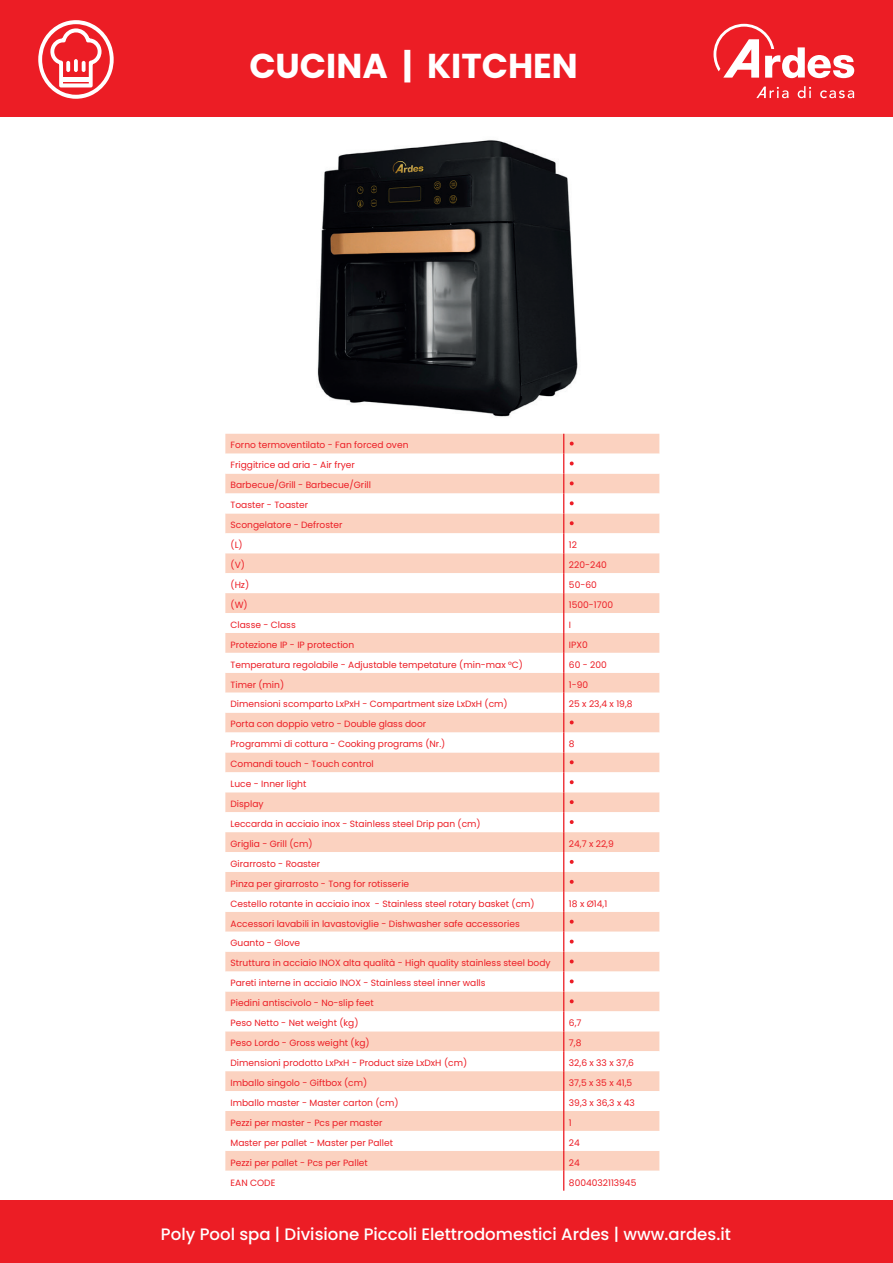
<style>
.page{position:relative;width:893px;height:1263px;background:#fff}
.page>*{position:absolute;margin:0;border:0;box-sizing:border-box;transform-origin:0 0}
.t1{font:700 34.5px "Poppins";color:#fff}
.t2{font:500 16.5px "Poppins";color:#fff}
.t3{font:9.15px/20px "Poppins";color:#ec1d25}
</style>
<div class="page">
<img style="left:226px;top:139px;width:434px;height:386px">
<div style="left:0;top:0;width:893px;height:117px;background:#ec1d25"></div>
<div style="left:0;top:1200px;width:893px;height:63px;background:#ec1d25"></div>
<svg style="left:713px;top:24px;width:141px;height:54px"></svg>
<svg style="left:756px;top:87px;width:32px;height:11px"></svg>
<svg style="left:798px;top:86px;width:13px;height:12px"></svg>
<svg style="left:820px;top:90px;width:34px;height:8px"></svg>
<svg style="left:38px;top:20px;width:76px;height:79px"></svg>
<hr style="left:61px;top:78px;width:30px;height:4px;background:#fff">
<svg style="left:66px;top:61px;width:4px;height:11px"></svg>
<svg style="left:74px;top:59px;width:4px;height:13px"></svg>
<svg style="left:82px;top:61px;width:4px;height:11px"></svg>
<div style="left:225px;top:434px;width:434px;height:20px;background:#fbd2c0"></div>
<svg style="left:225px;top:454px;width:434px;height:737px"></svg>
<svg style="left:563px;top:434px;width:1px;height:757px"></svg>
<svg style="left:570px;top:442px;width:4px;height:3px"></svg>
<svg style="left:570px;top:461px;width:4px;height:4px"></svg>
<svg style="left:570px;top:481px;width:4px;height:4px"></svg>
<svg style="left:570px;top:501px;width:4px;height:4px"></svg>
<svg style="left:570px;top:521px;width:4px;height:4px"></svg>
<svg style="left:570px;top:720px;width:4px;height:4px"></svg>
<svg style="left:570px;top:760px;width:4px;height:4px"></svg>
<svg style="left:570px;top:780px;width:4px;height:4px"></svg>
<svg style="left:570px;top:800px;width:4px;height:4px"></svg>
<svg style="left:570px;top:820px;width:4px;height:4px"></svg>
<svg style="left:570px;top:860px;width:4px;height:4px"></svg>
<svg style="left:570px;top:880px;width:4px;height:4px"></svg>
<svg style="left:570px;top:920px;width:4px;height:3px"></svg>
<svg style="left:570px;top:940px;width:4px;height:3px"></svg>
<svg style="left:570px;top:959px;width:4px;height:4px"></svg>
<svg style="left:570px;top:979px;width:4px;height:4px"></svg>
<svg style="left:570px;top:999px;width:4px;height:4px"></svg>
<h1 class="t1" style="left:249px;top:46px;width:330px">CUCINA | KITCHEN</h1>
<p class="t3" style="left:231px;top:435px;width:179px">Forno termoventilato - Fan forced oven<br>Friggitrice ad aria - Air fryer<br>Barbecue/Grill - Barbecue/Grill<br>Toaster - Toaster<br>Scongelatore - Defroster<br>(L)</p>
<p class="t3" style="left:569px;top:535px;width:10px">12</p>
<p class="t3" style="left:231px;top:555px;width:16px">(V)</p>
<p class="t3" style="left:569px;top:555px;width:39px">220-240</p>
<p class="t3" style="left:231px;top:575px;width:20px">(Hz)</p>
<p class="t3" style="left:569px;top:575px;width:29px">50-60</p>
<p class="t3" style="left:231px;top:595px;width:19px">(W)</p>
<p class="t3" style="left:569px;top:595px;width:46px">1500-1700</p>
<p class="t3" style="left:231px;top:615px;width:67px">Classe - Class</p>
<p class="t3" style="left:569px;top:615px;width:4px">I</p>
<p class="t3" style="left:231px;top:634px;width:125px">Protezione IP - IP protection</p>
<p class="t3" style="left:569px;top:634px;width:20px">IPX0</p>
<p class="t3" style="left:231px;top:654px;width:294px">Temperatura regolabile - Adjustable tempetature (min-max °C)</p>
<p class="t3" style="left:569px;top:654px;width:39px">60 - 200</p>
<p class="t3" style="left:231px;top:674px;width:55px">Timer (min)</p>
<p class="t3" style="left:569px;top:674px;width:21px">1-90</p>
<p class="t3" style="left:231px;top:694px;width:279px">Dimensioni scomparto LxPxH - Compartment size LxDxH (cm)</p>
<p class="t3" style="left:569px;top:694px;width:65px">25 x 23,4 x 19,8</p>
<p class="t3" style="left:231px;top:714px;width:216px">Porta con doppio vetro - Double glass door<br>Programmi di cottura - Cooking programs (Nr.)</p>
<p class="t3" style="left:569px;top:734px;width:7px">8</p>
<p class="t3" style="left:231px;top:754px;width:252px">Comandi touch - Touch control<br>Luce - Inner light<br>Display<br>Leccarda in acciaio inox - Stainless steel Drip pan (cm)<br>Griglia - Grill (cm)</p>
<p class="t3" style="left:231px;top:854px;width:306px">Girarrosto - Roaster<br>Pinza per girarrosto - Tong for rotisserie<br>Cestello rotante in acciaio inox - Stainless steel rotary basket (cm)</p>
<p class="t3" style="left:231px;top:913px;width:322px">Accessori lavabili in lavastoviglie - Dishwasher safe accessories Guanto - Glove<br>Struttura in acciaio INOX alta qualità - High quality stainless steel body Pareti interne in acciaio INOX - Stainless steel inner walls<br>Piedini antiscivolo - No-slip feet<br>Peso Netto - Net weight (kg)</p>
<p class="t3" style="left:569px;top:834px;width:46px">24,7 x 22,9</p>
<p class="t3" style="left:569px;top:893px;width:40px">18 x Ø14,1</p>
<p class="t3" style="left:569px;top:1013px;width:14px">6,7</p>
<p class="t3" style="left:231px;top:1033px;width:141px">Peso Lordo - Gross weight (kg)</p>
<p class="t3" style="left:569px;top:1033px;width:14px">7,8</p>
<p class="t3" style="left:231px;top:1053px;width:238px">Dimensioni prodotto LxPxH - Product size LxDxH (cm)</p>
<p class="t3" style="left:569px;top:1053px;width:67px">32,6 x 33 x 37,6</p>
<p class="t3" style="left:231px;top:1073px;width:138px">Imballo singolo - Giftbox (cm)</p>
<p class="t3" style="left:569px;top:1073px;width:65px">37,5 x 35 x 41,5</p>
<p class="t3" style="left:231px;top:1093px;width:169px">Imballo master - Master carton (cm)</p>
<p class="t3" style="left:569px;top:1093px;width:67px">39,3 x 36,3 x 43</p>
<p class="t3" style="left:231px;top:1113px;width:153px">Pezzi per master - Pcs per master</p>
<p class="t3" style="left:569px;top:1113px;width:4px">1</p>
<p class="t3" style="left:231px;top:1132px;width:164px">Master per pallet - Master per Pallet</p>
<p class="t3" style="left:569px;top:1132px;width:12px">24</p>
<p class="t3" style="left:231px;top:1152px;width:139px">Pezzi per pallet - Pcs per Pallet</p>
<p class="t3" style="left:569px;top:1152px;width:12px">24</p>
<p class="t3" style="left:231px;top:1172px;width:46px">EAN CODE</p>
<p class="t3" style="left:569px;top:1172px;width:69px">8004032113945</p>
<h2 class="t2" style="left:161px;top:1224px;width:571px">Poly Pool spa | Divisione Piccoli Elettrodomestici Ardes | www.ardes.it</h2>
</div>
